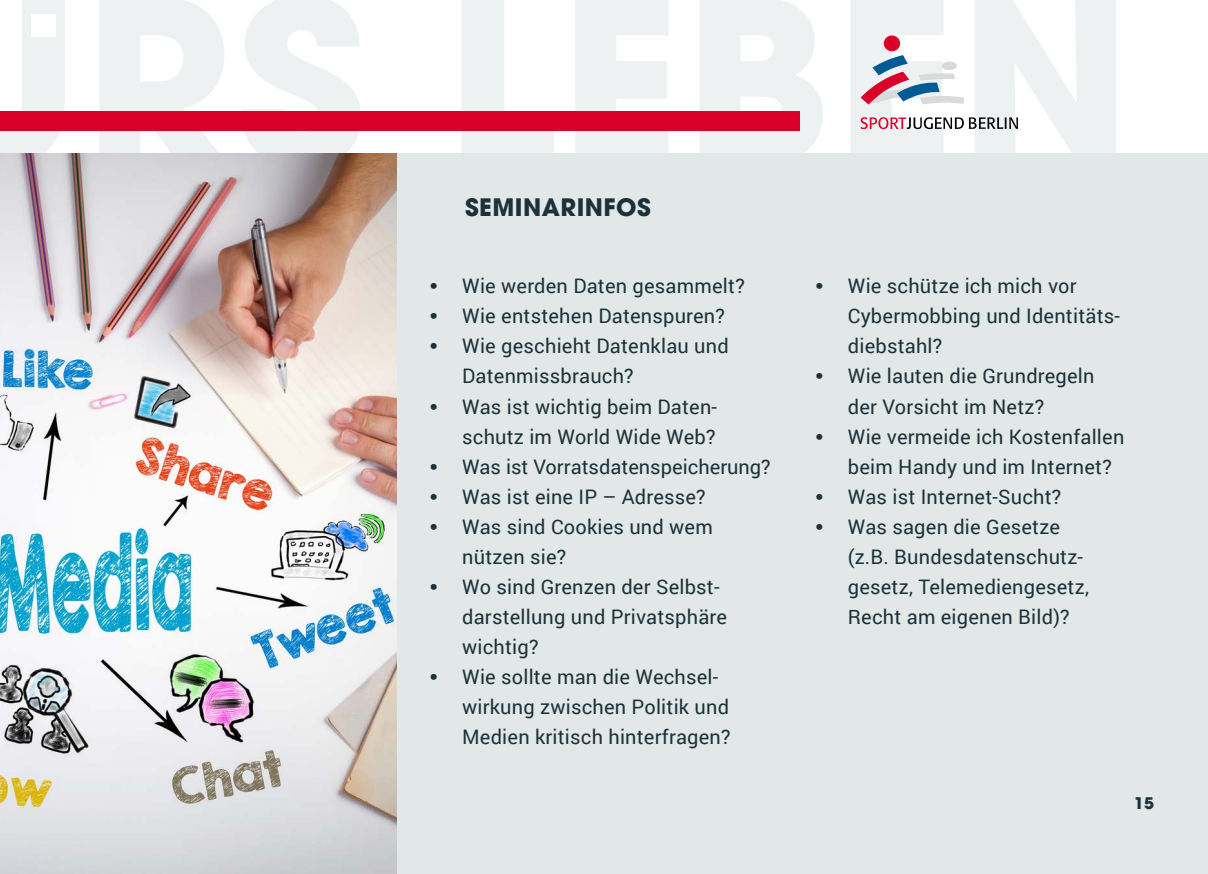
<style>
.page{position:relative;width:1208px;height:874px;background:#fff}
.page>*{position:absolute;margin:0;border:0;box-sizing:border-box;transform-origin:0 0}
.t1{font:700 24px "Avant Garde LT";letter-spacing:.02em;color:#1d3238}
.t2{font:20px/30px "Roboto";letter-spacing:.01em;color:#1d3238}
.t3{font:700 16px "Avant Garde LT";color:#1d3238}
.s1{font-family:"Colaborate";font-size:22px}
</style>
<div class="page">
<div style="left:883px;top:35px;width:17px;height:16px;background:#db0029;border-radius:50%"></div>
<svg style="left:860px;top:55px;width:103px;height:49px"></svg>
<svg style="left:860px;top:117px;width:158px;height:12px"></svg>
<div style="left:0;top:111px;width:799px;height:19px;background:#db0029"></div>
<div style="left:397px;top:153px;width:811px;height:720px;background:#e2e8e8"></div>
<img style="left:0;top:153px;width:397px;height:720px">
<p class="t1" style="left:465px;top:192px;width:187px">SEMINARINFOS</p>
<p class="t2" style="left:428px;top:270px;width:318px"><span class="s1">•</span> Wie werden Daten gesammelt?</p>
<p class="t2" style="left:428px;top:300px;width:298px"><span class="s1">•</span> Wie entstehen Datenspuren?</p>
<p class="t2" style="left:462px;top:330px;width:268px;text-indent:-34px"><span class="s1">•</span> Wie geschieht Datenklau und<br>Datenmissbrauch?</p>
<p class="t2" style="left:428px;top:390px;width:290px;text-align:right"><span class="s1">•</span> Was ist wichtig beim Daten&shy;schutz im World Wide Web?</p>
<p class="t2" style="left:428px;top:450px;width:344px"><span class="s1">•</span> Was ist Vorratsdatenspeicherung?</p>
<p class="t2" style="left:428px;top:480px;width:279px"><span class="s1">•</span> Was ist eine IP – Adresse?</p>
<p class="t2" style="left:462px;top:510px;width:252px;text-indent:-34px"><span class="s1">•</span> Was sind Cookies und wem nützen sie?</p>
<p class="t2" style="left:462px;top:570px;width:266px;text-indent:-34px"><span class="s1">•</span> Wo sind Grenzen der Selbst&shy;darstellung und Privatsphäre wichtig?</p>
<p class="t2" style="left:462px;top:660px;width:270px;text-indent:-34px"><span class="s1">•</span> Wie sollte man die Wechsel&shy;wirkung zwischen Politik und<br>Medien kritisch hinterfragen?</p>
<p class="t2" style="left:848px;top:270px;width:273px;text-indent:-34px"><span class="s1">•</span> Wie schütze ich mich vor<br>Cybermobbing und Identitäts&shy;diebstahl?</p>
<p class="t2" style="left:848px;top:360px;width:248px;text-indent:-34px"><span class="s1">•</span> Wie lauten die Grundregeln der Vorsicht im Netz?</p>
<p class="t2" style="left:848px;top:420px;width:278px;text-indent:-34px"><span class="s1">•</span> Wie vermeide ich Kostenfallen beim Handy und im Internet?</p>
<p class="t2" style="left:814px;top:480px;width:249px"><span class="s1">•</span> Was ist Internet-Sucht?</p>
<p class="t2" style="left:848px;top:510px;width:243px;text-indent:-34px"><span class="s1">•</span> Was sagen die Gesetze (z.B. Bundesdatenschutz&shy;gesetz, Telemediengesetz,<br>Recht am eigenen Bild)?</p>
<p class="t3" style="left:1134px;top:792px;width:21px">15</p>
</div>
